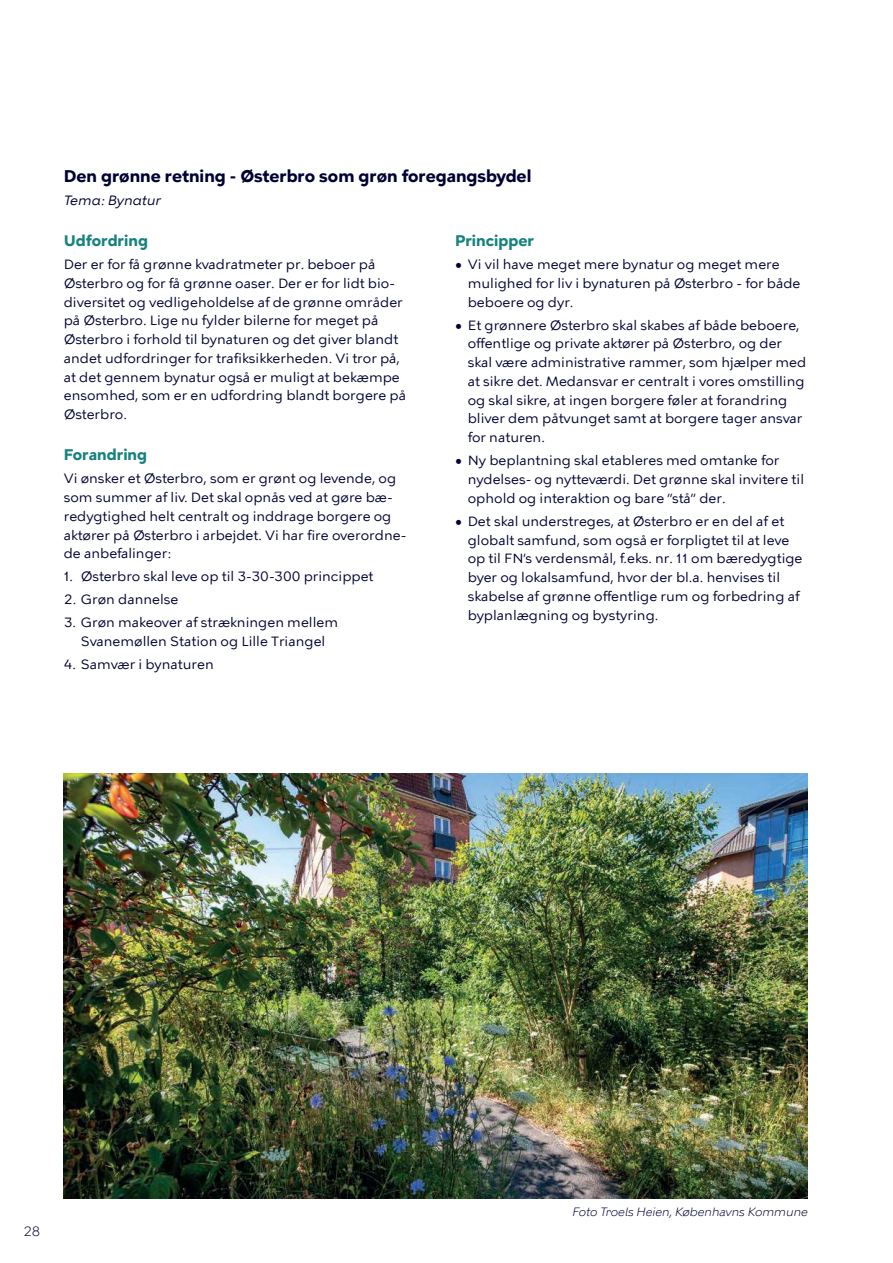
<style>
.page{position:relative;width:893px;height:1263px;background:#fff}
.page>*{position:absolute;margin:0;border:0;box-sizing:border-box;transform-origin:0 0}
.t1{font:700 16.5px "KBH Tekst";color:#003}
.t2{font:700 15px "KBH Tekst";color:#16827e}
.t3{font:13.5px/18.8px "KBH Tekst";color:#003}
.t4{font:italic 13.5px "KBH Tekst";color:#003}
.t5{font:300 13.5px "KBH";color:#003}
.t6{font:italic 300 12px "KBH";color:#003}
</style>
<div class="page">
<img style="left:64px;top:774px;width:744px;height:425px">
<p class="t1" style="left:64px;top:168px;width:469px">Den grønne retning - Østerbro som grøn foregangsbydel</p>
<p class="t4" style="left:64px;top:195px;width:99px">Tema: Bynatur</p>
<p class="t2" style="left:64px;top:233px;width:86px">Udfordring</p>
<p class="t3" style="left:64px;top:256px;width:344px">Der er for få grønne kvadratmeter pr. beboer på Østerbro og for få grønne oaser. Der er for lidt bio&shy;diversitet og vedligeholdelse af de grønne områder på Østerbro. Lige nu fylder bilerne for meget på Østerbro i forhold til bynaturen og det giver blandt andet udfordringer for trafiksikkerheden. Vi tror på, at det gennem bynatur også er muligt at bekæmpe ensomhed, som er en udfordring blandt borgere på Østerbro.</p>
<p class="t2" style="left:64px;top:447px;width:85px">Forandring</p>
<p class="t3" style="left:64px;top:469px;width:344px">Vi ønsker et Østerbro, som er grønt og levende, og som summer af liv. Det skal opnås ved at gøre bæ&shy;redygtighed helt centralt og inddrage borgere og aktører på Østerbro i arbejdet. Vi har fire overordne&shy;de anbefalinger:</p>
<p class="t3" style="left:64px;top:568px;width:311px">1. Østerbro skal leve op til 3-30-300 princippet</p>
<p class="t3" style="left:64px;top:591px;width:116px">2. Grøn dannelse</p>
<p class="t3" style="left:64px;top:614px;width:276px;text-align:center">3. Grøn makeover af strækningen mellem<br>Svanemøllen Station og Lille Triangel</p>
<p class="t3" style="left:64px;top:655px;width:151px">4. Samvær i bynaturen</p>
<p class="t2" style="left:455px;top:233px;width:81px">Principper</p>
<p class="t3" style="left:468px;top:256px;width:334px;text-indent:-13px">• Vi vil have meget mere bynatur og meget mere mulighed for liv i bynaturen på Østerbro - for både beboere og dyr.</p>
<p class="t3" style="left:468px;top:316px;width:340px;text-indent:-13px">• Et grønnere Østerbro skal skabes af både beboere, offentlige og private aktører på Østerbro, og der skal være administrative rammer, som hjælper med at sikre det. Medansvar er centralt i vores omstilling og skal sikre, at ingen borgere føler at forandring bliver dem påtvunget samt at borgere tager ansvar for naturen.</p>
<p class="t3" style="left:468px;top:452px;width:338px;text-indent:-13px">• Ny beplantning skal etableres med omtanke for nydelses- og nytteværdi. Det grønne skal invitere til ophold og interaktion og bare ”stå” der.</p>
<p class="t3" style="left:468px;top:512px;width:336px;text-indent:-13px">• Det skal understreges, at Østerbro er en del af et globalt samfund, som også er forpligtet til at leve op til FN’s verdensmål, f.eks. nr. 11 om bæredygtige byer og lokalsamfund, hvor der bl.a. henvises til skabelse af grønne offentlige rum og forbedring af byplanlægning og bystyring.</p>
<p class="t5" style="left:23px;top:1226px;width:19px">28</p>
<p class="t6" style="left:572px;top:1207px;width:237px">Foto Troels Heien, Københavns Kommune</p>
</div>
